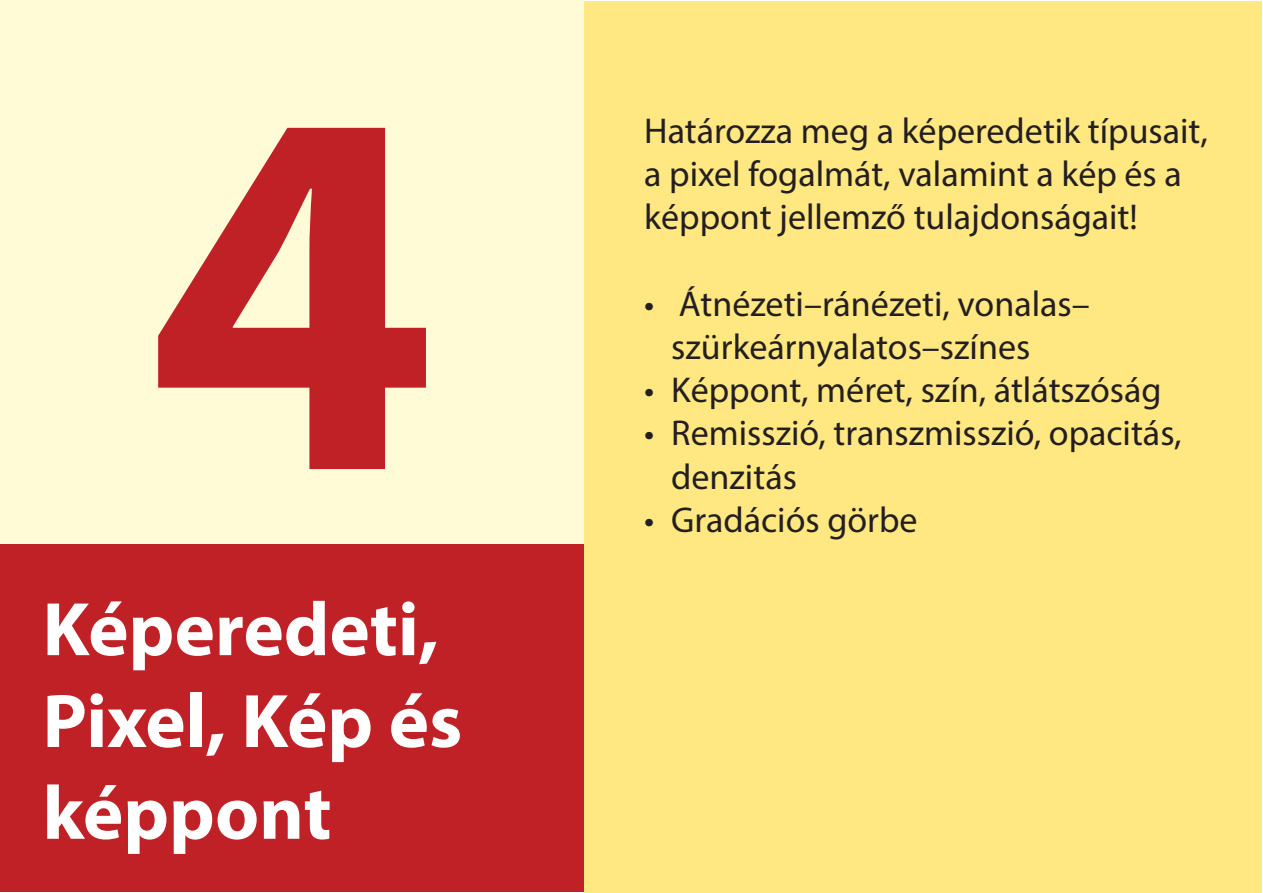
<style>
.page{position:relative;width:1263px;height:893px;background:#fff}
.page>*{position:absolute;margin:0;border:0;box-sizing:border-box;transform-origin:0 0}
.t1{font:700 525px "Myriad Pro";color:#c02127}
.t2{font:700 76.5px/91.8px "Myriad Pro";color:#fff}
.t3{font:36px/43.2px "Myriad Pro";color:#231f20}
</style>
<div class="page">
<div style="left:584px;top:1px;width:678px;height:891px;background:#ffe781"></div>
<div style="left:0;top:0;width:584px;height:544px;background:#fffbd6"></div>
<div style="left:0;top:544px;width:584px;height:348px;background:#c02127"></div>
<p class="t1" style="left:146px;top:-50px;width:293px">4</p>
<p class="t2" style="left:43px;top:581px;width:421px">Képeredeti,<br>Pixel, Kép és képpont</p>
<p class="t3" style="left:644px;top:109px;width:565px">Határozza meg a képeredetik típusait, a pixel fogalmát, valamint a kép és a</p>
<p class="t3" style="left:644px;top:195px;width:495px">képpont jellemző tulajdonságait!</p>
<p class="t3" style="left:671px;top:281px;width:420px;text-indent:-27px">• Átnézeti–ránézeti, vonalas– szürkeárnyalatos–színes</p>
<p class="t3" style="left:644px;top:368px;width:519px">• Képpont, méret, szín, átlátszóság</p>
<p class="t3" style="left:671px;top:411px;width:512px;text-indent:-27px">• Remisszió, transzmisszió, opacitás, denzitás</p>
<p class="t3" style="left:644px;top:497px;width:275px">• Gradációs görbe</p>
</div>
